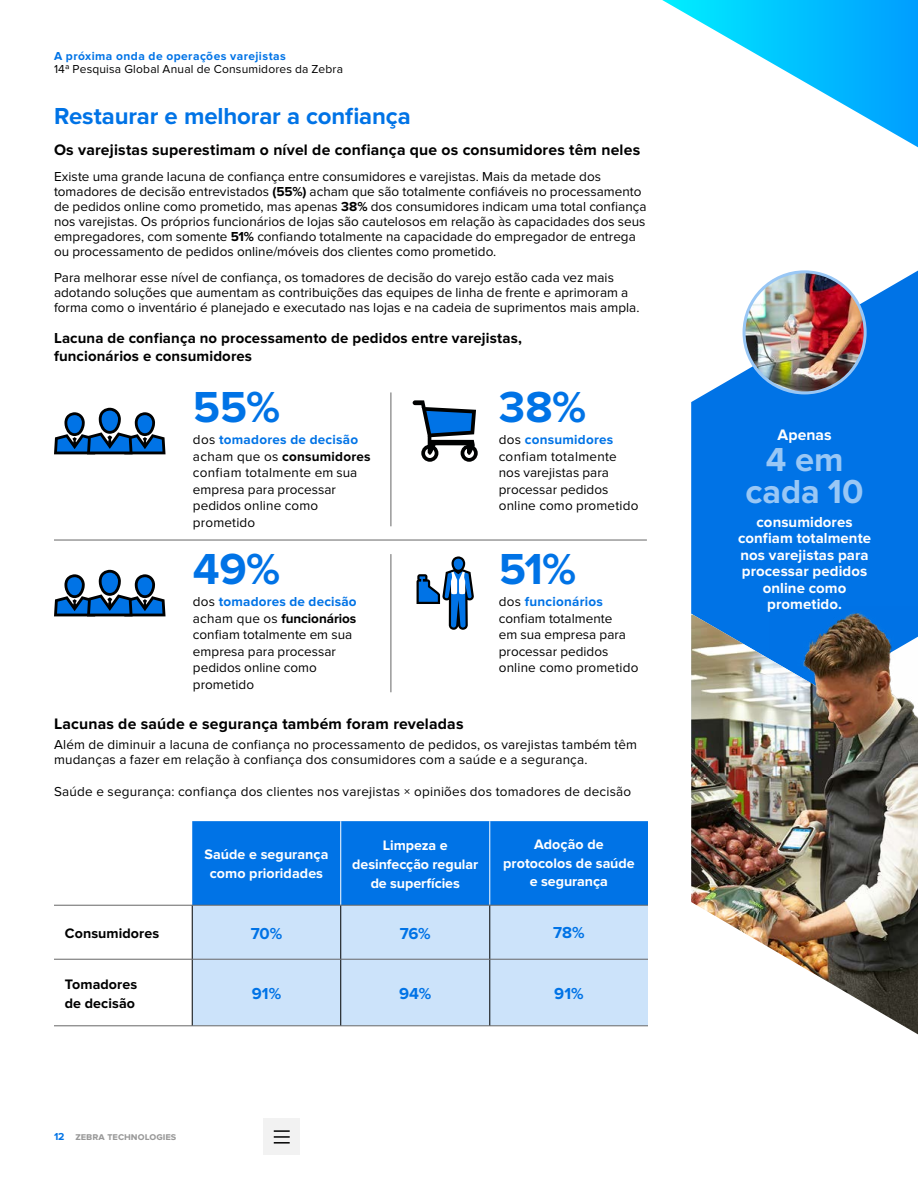
<style>
.page{position:relative;width:918px;height:1188px;background:#fff}
.page>*{position:absolute;margin:0;border:0;box-sizing:border-box;transform-origin:0 0}
.t1{font:700 45px "Proxima Nova";letter-spacing:-.01em;color:#0073e6}
.t2{font:700 34.5px/31.5px "Proxima Nova";color:#99c7f5;text-align:center}
.t3{font:700 24px "Proxima Nova";letter-spacing:-.005em;color:#0073e6}
.t4{font:700 16.5px "Proxima Nova";color:#0073e6}
.t5{font:700 15.75px "Proxima Nova";letter-spacing:.015em;color:#000101}
.t6{font:700 15.75px "Proxima Nova";color:#fff}
.t7{font:700 15px/18px "Proxima Nova";letter-spacing:.01em;color:#000101}
.t8{font:700 15px/16.5px "Proxima Nova";letter-spacing:.005em;color:#fff;text-align:center}
.t9{font:700 14.25px/18.8px "Proxima Nova";color:#fff;text-align:center}
.t10{font:700 14.25px/18.8px "Proxima Nova";letter-spacing:.005em;color:#000101}
.t11{font:13.5px/16.5px "Proxima Nova";letter-spacing:.005em;color:#000101}
.t12{font:12px "Proxima Nova";letter-spacing:.015em;color:#000101}
.t13{font:700 12px "Proxima Nova";letter-spacing:.04em;color:#0073e6}
.t14{font:700 10.5px "Proxima Nova";color:#999}
.s1{font-weight:700}
.s2{font-weight:700;color:#0073e6}
.s3{color:#000}
.s4{color:#0073e6}
</style>
<div class="page">
<div style="left:264px;top:1119px;width:36px;height:36px;background:#f2f2f2"></div>
<svg style="left:274px;top:1130px;width:16px;height:14px"></svg>
<div style="left:192px;top:821px;width:456px;height:84px;background:#0073e6"></div>
<div style="left:193px;top:906px;width:455px;height:119px;background:#cce3fa"></div>
<hr style="left:340px;top:821px;width:1px;height:84px;background:#fff">
<hr style="left:489px;top:821px;width:1px;height:84px;background:#fff">
<hr style="left:54px;top:905px;width:138px;height:1px;background:#666">
<hr style="left:192px;top:905px;width:149px;height:1px;background:#666">
<hr style="left:341px;top:905px;width:149px;height:1px;background:#666">
<hr style="left:490px;top:905px;width:158px;height:1px;background:#666">
<hr style="left:54px;top:959px;width:138px;height:1px;background:#666">
<hr style="left:192px;top:959px;width:149px;height:1px;background:#666">
<hr style="left:341px;top:959px;width:149px;height:1px;background:#666">
<hr style="left:490px;top:959px;width:158px;height:1px;background:#666">
<hr style="left:54px;top:1025px;width:138px;height:1px;background:#666">
<hr style="left:192px;top:1025px;width:149px;height:1px;background:#666">
<hr style="left:341px;top:1025px;width:149px;height:1px;background:#666">
<hr style="left:490px;top:1025px;width:158px;height:1px;background:#666">
<hr style="left:192px;top:906px;width:1px;height:53px;background:#000101">
<hr style="left:340px;top:906px;width:1px;height:53px;background:#000101">
<hr style="left:489px;top:906px;width:1px;height:53px;background:#000101">
<hr style="left:192px;top:960px;width:1px;height:65px;background:#000101">
<hr style="left:340px;top:960px;width:1px;height:65px;background:#000101">
<hr style="left:489px;top:960px;width:1px;height:65px;background:#000101">
<hr style="left:391px;top:392px;width:1px;height:134px;background:#666">
<hr style="left:391px;top:554px;width:1px;height:138px;background:#666">
<hr style="left:54px;top:540px;width:593px;height:1px;background:#666">
<svg style="left:413px;top:400px;width:65px;height:62px"></svg>
<svg style="left:54px;top:408px;width:112px;height:46px"></svg>
<svg style="left:54px;top:570px;width:112px;height:46px"></svg>
<svg style="left:417px;top:556px;width:57px;height:74px"></svg>
<svg style="left:691px;top:271px;width:227px;height:343px;background:#1c82e8"></svg>
<img style="left:691px;top:614px;width:227px;height:420px">
<img style="left:744px;top:272px;width:121px;height:121px">
<div style="left:743px;top:270px;width:124px;height:124px;border:3px solid #99c7f5;border-radius:50%"></div>
<svg style="left:662px;top:0;width:256px;height:147px"></svg>
<img style="left:770px;top:607px;width:148px;height:171px">
<p class="t13" style="left:54px;top:50px;width:233px">A próxima onda de operações varejistas</p>
<p class="t12" style="left:54px;top:62px;width:291px">14ª Pesquisa Global Anual de Consumidores da Zebra</p>
<h3 class="t3" style="left:54px;top:102px;width:358px">Restaurar e melhorar a confiança</h3>
<p class="t5" style="left:54px;top:141px;width:588px">Os varejistas superestimam o nível de confiança que os consumidores têm neles</p>
<p class="t11" style="left:54px;top:169px;width:594px;line-height:15px">Existe uma grande lacuna de confiança entre consumidores e varejistas. Mais da metade dos tomadores de decisão entrevistados <span class="s1">(55%)</span> acham que são totalmente confiáveis no processamento de pedidos online como prometido, mas apenas <span class="s1">38%</span> dos consumidores indicam uma total confiança nos varejistas. Os próprios funcionários de lojas são cautelosos em relação às capacidades dos seus empregadores, com somente <span class="s1">51%</span> confiando totalmente na capacidade do empregador de entrega ou processamento de pedidos online/móveis dos clientes como prometido.</p>
<p class="t11" style="left:54px;top:270px;width:587px;line-height:15px">Para melhorar esse nível de confiança, os tomadores de decisão do varejo estão cada vez mais adotando soluções que aumentam as contribuições das equipes de linha de frente e aprimoram a forma como o inventário é planejado e executado nas lojas e na cadeia de suprimentos mais ampla.</p>
<p class="t7" style="left:54px;top:329px;width:470px">Lacuna de confiança no processamento de pedidos entre varejistas, funcionários e consumidores</p>
<h1 class="t1" style="left:193px;top:382px;width:89px">55%</h1>
<p class="t11" style="left:193px;top:432px;width:179px">dos <span class="s2">tomadores de decisão </span>acham que os <span class="s1">consumidores </span><span class="s3">confiam</span> totalmente em sua empresa para processar pedidos online como prometido</p>
<h1 class="t1" style="left:193px;top:543px;width:89px">49%</h1>
<p class="t11" style="left:193px;top:593px;width:165px">dos <span class="s2">tomadores de decisão </span>acham que os <span class="s1">funcionários </span><span class="s3">confiam</span> totalmente em sua empresa para processar pedidos online como prometido</p>
<h1 class="t1" style="left:499px;top:382px;width:89px">38%</h1>
<p class="t11" style="left:499px;top:432px;width:141px">dos <span class="s2">consumidores </span><span class="s3">confiam</span> totalmente nos varejistas para processar pedidos online como prometido</p>
<h1 class="t1" style="left:499px;top:543px;width:79px">51%</h1>
<p class="t11" style="left:499px;top:593px;width:141px">dos <span class="s2">funcionários </span><span class="s3">confiam</span> totalmente<br>em sua empresa para processar pedidos online como prometido</p>
<p class="t5" style="left:54px;top:715px;width:411px">Lacunas de saúde e segurança também foram reveladas</p>
<p class="t11" style="left:54px;top:738px;width:585px;line-height:15px">Além de diminuir a lacuna de confiança no processamento de pedidos, os varejistas também têm mudanças a fazer em relação à confiança dos consumidores com a saúde e a segurança.</p>
<p class="t11" style="left:54px;top:783px;width:579px">Saúde e segurança: confiança dos clientes nos varejistas × opiniões dos tomadores de decisão</p>
<p class="t9" style="left:204px;top:846px;width:126px">Saúde e segurança como prioridades</p>
<p class="t9" style="left:352px;top:836px;width:127px">Limpeza e desinfecção regular de superfícies</p>
<p class="t9" style="left:503px;top:835px;width:133px">Adoção de protocolos de saúde e segurança</p>
<p class="t10" style="left:65px;top:924px;width:96px">Consumidores</p>
<p class="t4" style="left:251px;top:924px;width:33px">70%</p>
<p class="t4" style="left:400px;top:924px;width:32px">76%</p>
<p class="t4" style="left:553px;top:923px;width:33px">78%</p>
<p class="t10" style="left:65px;top:975px;width:74px">Tomadores de decisão</p>
<p class="t4" style="left:252px;top:984px;width:31px">91%</p>
<p class="t4" style="left:399px;top:984px;width:34px">94%</p>
<p class="t4" style="left:554px;top:984px;width:31px">91%</p>
<p class="t14" style="left:54px;top:1130px;width:124px"><span class="s4">12</span> zebra technologies</p>
<p class="t6" style="left:777px;top:426px;width:56px">Apenas</p>
<h2 class="t2" style="left:746px;top:445px;width:120px">4 em cada 10</h2>
<p class="t8" style="left:738px;top:514px;width:134px">consumidores confiam totalmente nos varejistas para processar pedidos online como prometido.</p>
</div>
